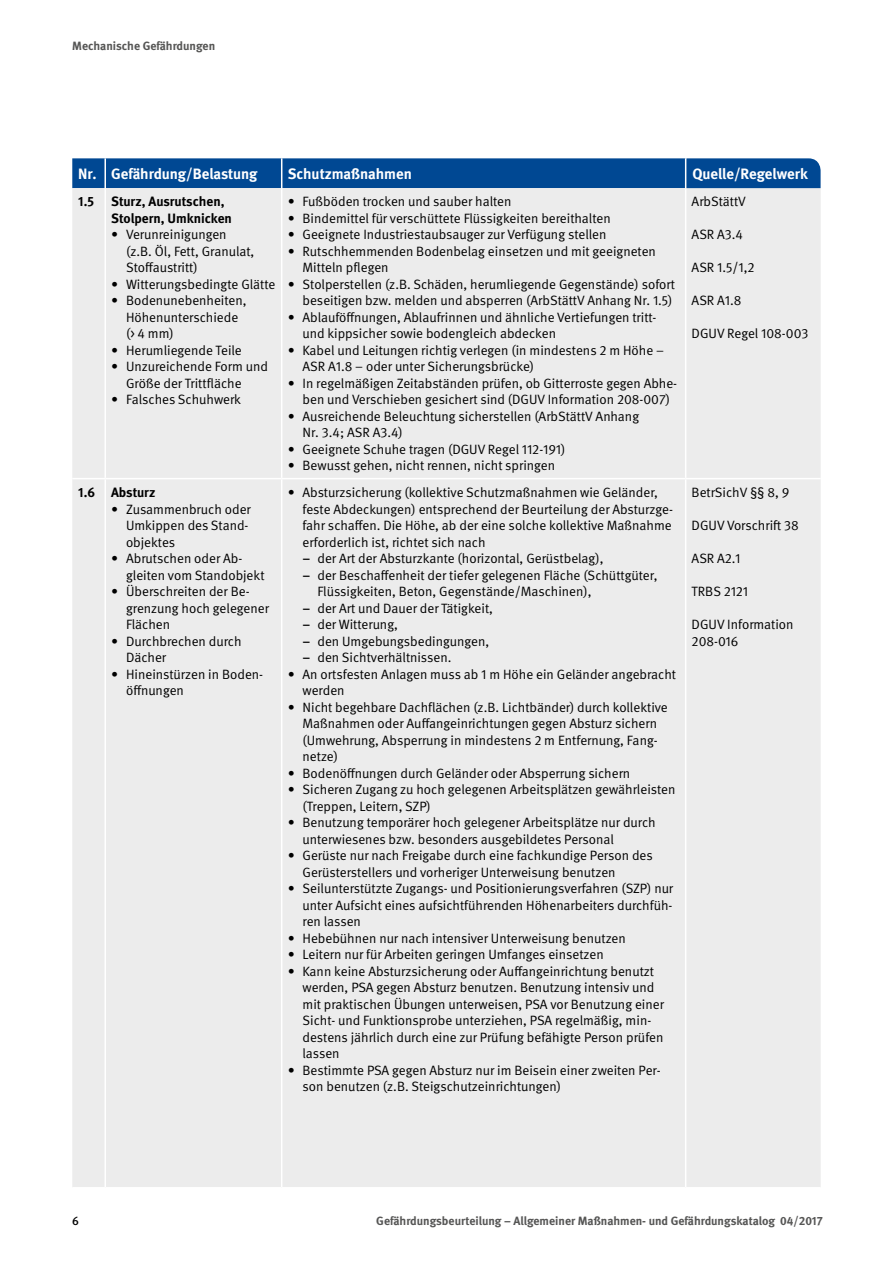
<style>
.page{position:relative;width:893px;height:1263px;background:#fff}
.page>*{position:absolute;margin:0;border:0;box-sizing:border-box;transform-origin:0 0}
.Fließtext{font:700 15px "DGUV Meta";color:#fff}
.Tabellen_Bold{font:700 15px "DGUV Meta";color:#fff}
.Fließtext_Tab{font:13.5px/16.5px "DGUV Meta";color:#000}
.Fließtext_Tab_bold{font:700 13.5px/16.5px "DGUV Meta";color:#000}
.t1{font:700 12px "DGUV Meta";color:#565655}
.t2{font:500 12px "DGUV Meta";color:#000}
.s1{font-weight:500}
</style>
<div class="page">
<div style="left:72px;top:188px;width:749px;height:290px;background:#ececec"></div>
<div style="left:72px;top:479px;width:749px;height:708px;background:#ececec"></div>
<hr style="left:104px;top:188px;width:2px;height:290px;background:#fff">
<hr style="left:281px;top:188px;width:1px;height:290px;background:#fff">
<hr style="left:685px;top:188px;width:1px;height:290px;background:#fff">
<hr style="left:104px;top:479px;width:2px;height:708px;background:#fff">
<hr style="left:281px;top:479px;width:1px;height:708px;background:#fff">
<hr style="left:685px;top:479px;width:1px;height:708px;background:#fff">
<div style="left:72px;top:158px;width:749px;height:30px;background:#004893"></div>
<p class="t1" style="left:72px;top:39px;width:144px">Mechanische Gefährdungen</p>
<p class="Tabellen_Bold" style="left:78px;top:165px;width:20px">Nr.</p>
<p class="Fließtext" style="left:111px;top:165px;width:148px">Gefährdung/Belastung</p>
<p class="Fließtext" style="left:288px;top:165px;width:126px">Schutzmaßnahmen</p>
<p class="Fließtext" style="left:692px;top:165px;width:117px">Quelle/Regelwerk</p>
<p class="Fließtext_Tab_bold" style="left:78px;top:194px;width:17px">1.5</p>
<p class="Fließtext_Tab_bold" style="left:111px;top:194px;width:122px">Sturz, Ausrutschen,<br>Stolpern, Umknicken</p>
<p class="Fließtext_Tab" style="left:126px;top:226px;width:130px;text-indent:-15px">∙ Verunreinigungen (z.B. Öl, Fett, Granulat,<br>Stoffaustritt)</p>
<p class="Fließtext_Tab" style="left:111px;top:276px;width:166px">∙ Witterungsbedingte Glätte</p>
<p class="Fließtext_Tab" style="left:126px;top:292px;width:122px;text-indent:-15px">∙ Bodenunebenheiten,<br>Höhenunterschiede (&gt; 4 mm)</p>
<p class="Fließtext_Tab" style="left:111px;top:342px;width:132px">∙ Herumliegende Teile</p>
<p class="Fließtext_Tab" style="left:126px;top:358px;width:143px;text-indent:-15px">∙ Unzureichende Form und<br>Größe der Trittfläche</p>
<p class="Fließtext_Tab" style="left:111px;top:391px;width:131px">∙ Falsches Schuhwerk</p>
<p class="Fließtext_Tab" style="left:288px;top:193px;width:225px">∙ Fußböden trocken und sauber halten</p>
<p class="Fließtext_Tab" style="left:288px;top:210px;width:325px">∙ Bindemittel für verschüttete Flüssigkeiten bereithalten</p>
<p class="Fließtext_Tab" style="left:288px;top:226px;width:320px">∙ Geeignete Industriestaubsauger zur Verfügung stellen</p>
<p class="Fließtext_Tab" style="left:303px;top:243px;width:355px;text-indent:-15px">∙ Rutschhemmenden Bodenbelag einsetzen und mit geeigneten<br>Mitteln pflegen</p>
<p class="Fließtext_Tab" style="left:288px;top:276px;width:389px;text-align:right">∙ Stolperstellen (z.B. Schäden, herumliegende Gegenstände) sofort beseitigen bzw. melden und absperren (ArbStättV Anhang Nr. 1.5)</p>
<p class="Fließtext_Tab" style="left:303px;top:309px;width:355px;text-indent:-15px">∙ Ablauföffnungen, Ablaufrinnen und ähnliche Vertiefungen tritt&shy;und kippsicher sowie bodengleich abdecken</p>
<p class="Fließtext_Tab" style="left:303px;top:342px;width:363px;text-indent:-15px">∙ Kabel und Leitungen richtig verlegen (in mindestens 2 m Höhe –<br>ASR A1.8 – oder unter Sicherungsbrücke)</p>
<p class="Fließtext_Tab" style="left:288px;top:375px;width:391px;text-align:center">∙ In regelmäßigen Zeitabständen prüfen, ob Gitterroste gegen Abhe&shy;ben und Verschieben gesichert sind (DGUV Information 208-007)</p>
<p class="Fließtext_Tab" style="left:303px;top:408px;width:338px;text-indent:-15px">∙ Ausreichende Beleuchtung sicherstellen (ArbStättV Anhang<br>Nr. 3.4; ASR A3.4)</p>
<p class="Fließtext_Tab" style="left:288px;top:441px;width:279px">∙ Geeignete Schuhe tragen (DGUV Regel 112-191)</p>
<p class="Fließtext_Tab" style="left:288px;top:457px;width:269px">∙ Bewusst gehen, nicht rennen, nicht springen</p>
<p class="Fließtext_Tab" style="left:692px;top:193px;width:56px">ArbStättV</p>
<p class="Fließtext_Tab" style="left:692px;top:226px;width:53px">ASR A3.4</p>
<p class="Fließtext_Tab" style="left:692px;top:259px;width:64px">ASR 1.5/1,2</p>
<p class="Fließtext_Tab" style="left:692px;top:292px;width:51px">ASR A1.8</p>
<p class="Fließtext_Tab" style="left:692px;top:325px;width:118px">DGUV Regel 108-003</p>
<p class="Fließtext_Tab_bold" style="left:78px;top:485px;width:18px">1.6</p>
<p class="Fließtext_Tab_bold" style="left:111px;top:485px;width:46px">Absturz</p>
<p class="Fließtext_Tab" style="left:126px;top:501px;width:126px;text-indent:-15px">∙ Zusammenbruch oder<br>Umkippen des Stand&shy;objektes</p>
<p class="Fließtext_Tab" style="left:126px;top:551px;width:140px;text-indent:-15px">∙ Abrutschen oder Ab&shy;gleiten vom Standobjekt</p>
<p class="Fließtext_Tab" style="left:126px;top:584px;width:144px;text-indent:-15px">∙ Überschreiten der Be&shy;grenzung hoch gelegener<br>Flächen</p>
<p class="Fließtext_Tab" style="left:126px;top:633px;width:117px;text-indent:-15px">∙ Durchbrechen durch<br>Dächer</p>
<p class="Fließtext_Tab" style="left:126px;top:666px;width:139px;text-indent:-15px">∙ Hineinstürzen in Boden&shy;öffnungen</p>
<p class="Fließtext_Tab" style="left:303px;top:485px;width:372px;text-indent:-15px">∙ Absturzsicherung (kollektive Schutzmaßnahmen wie Geländer, feste Abdeckungen) entsprechend der Beurteilung der Absturzge&shy;fahr schaffen. Die Höhe, ab der eine solche kollektive Maßnahme erforderlich ist, richtet sich nach</p>
<p class="Fließtext_Tab" style="left:303px;top:551px;width:302px"><span class="s1">–</span> der Art der Absturzkante (horizontal, Gerüstbelag),</p>
<p class="Fließtext_Tab" style="left:317px;top:567px;width:342px;text-indent:-15px"><span class="s1">–</span> der Beschaffenheit der tiefer gelegenen Fläche (Schüttgüter,<br>Flüssigkeiten, Beton, Gegenstände/Maschinen),</p>
<p class="Fließtext_Tab" style="left:303px;top:600px;width:192px"><span class="s1">–</span> der Art und Dauer der Tätigkeit,</p>
<p class="Fließtext_Tab" style="left:303px;top:617px;width:97px"><span class="s1">–</span> der Witterung,</p>
<p class="Fließtext_Tab" style="left:303px;top:633px;width:188px"><span class="s1">–</span> den Umgebungsbedingungen,</p>
<p class="Fließtext_Tab" style="left:303px;top:650px;width:150px"><span class="s1">–</span> den Sichtverhältnissen.</p>
<p class="Fließtext_Tab" style="left:303px;top:666px;width:375px;text-indent:-15px">∙ An ortsfesten Anlagen muss ab 1 m Höhe ein Geländer angebracht werden</p>
<p class="Fließtext_Tab" style="left:303px;top:699px;width:367px;text-indent:-15px">∙ Nicht begehbare Dachflächen (z.B. Lichtbänder) durch kollektive Maßnahmen oder Auffangeinrichtungen gegen Absturz sichern (Umwehrung, Absperrung in mindestens 2 m Entfernung, Fang&shy;netze)</p>
<p class="Fließtext_Tab" style="left:288px;top:765px;width:344px">∙ Bodenöffnungen durch Geländer oder Absperrung sichern</p>
<p class="Fließtext_Tab" style="left:303px;top:782px;width:374px;text-indent:-15px">∙ Sicheren Zugang zu hoch gelegenen Arbeitsplätzen gewährleisten (Treppen, Leitern, SZP)</p>
<p class="Fließtext_Tab" style="left:303px;top:815px;width:355px;text-indent:-15px">∙ Benutzung temporärer hoch gelegener Arbeitsplätze nur durch unterwiesenes bzw. besonders ausgebildetes Personal</p>
<p class="Fließtext_Tab" style="left:303px;top:848px;width:352px;text-indent:-15px">∙ Gerüste nur nach Freigabe durch eine fachkundige Person des<br>Gerüsterstellers und vorheriger Unterweisung benutzen</p>
<p class="Fließtext_Tab" style="left:303px;top:881px;width:372px;text-align:justify;text-indent:-15px">∙ Seilunterstützte Zugangs- und Positionierungsverfahren (SZP) nur unter Aufsicht eines aufsichtführenden Höhenarbeiters durchfüh&shy;ren lassen</p>
<p class="Fließtext_Tab" style="left:288px;top:930px;width:340px">∙ Hebebühnen nur nach intensiver Unterweisung benutzen</p>
<p class="Fließtext_Tab" style="left:288px;top:947px;width:318px">∙ Leitern nur für Arbeiten geringen Umfanges einsetzen</p>
<p class="Fließtext_Tab" style="left:303px;top:963px;width:363px;text-indent:-15px">∙ Kann keine Absturzsicherung oder Auffangeinrichtung benutzt werden, PSA gegen Absturz benutzen. Benutzung intensiv und mit praktischen Übungen unterweisen, PSA vor Benutzung einer Sicht- und Funktionsprobe unterziehen, PSA regelmäßig, min&shy;destens jährlich durch eine zur Prüfung befähigte Person prüfen lassen</p>
<p class="Fließtext_Tab" style="left:303px;top:1062px;width:360px;text-indent:-15px">∙ Bestimmte PSA gegen Absturz nur im Beisein einer zweiten Per&shy;son benutzen (z.B. Steigschutzeinrichtungen)</p>
<p class="Fließtext_Tab" style="left:692px;top:485px;width:99px">BetrSichV §§ 8, 9</p>
<p class="Fließtext_Tab" style="left:692px;top:518px;width:109px">DGUV Vorschrift 38</p>
<p class="Fließtext_Tab" style="left:692px;top:551px;width:50px">ASR A2.1</p>
<p class="Fließtext_Tab" style="left:692px;top:584px;width:58px">TRBS 2121</p>
<p class="Fließtext_Tab" style="left:692px;top:617px;width:103px">DGUV Information<br>208-016</p>
<p class="t2" style="left:72px;top:1213px;width:8px">6</p>
<p class="t1" style="left:376px;top:1213px;width:448px">Gefährdungsbeurteilung – Allgemeiner Maßnahmen- und Gefährdungskatalog 04/2017</p>
</div>
